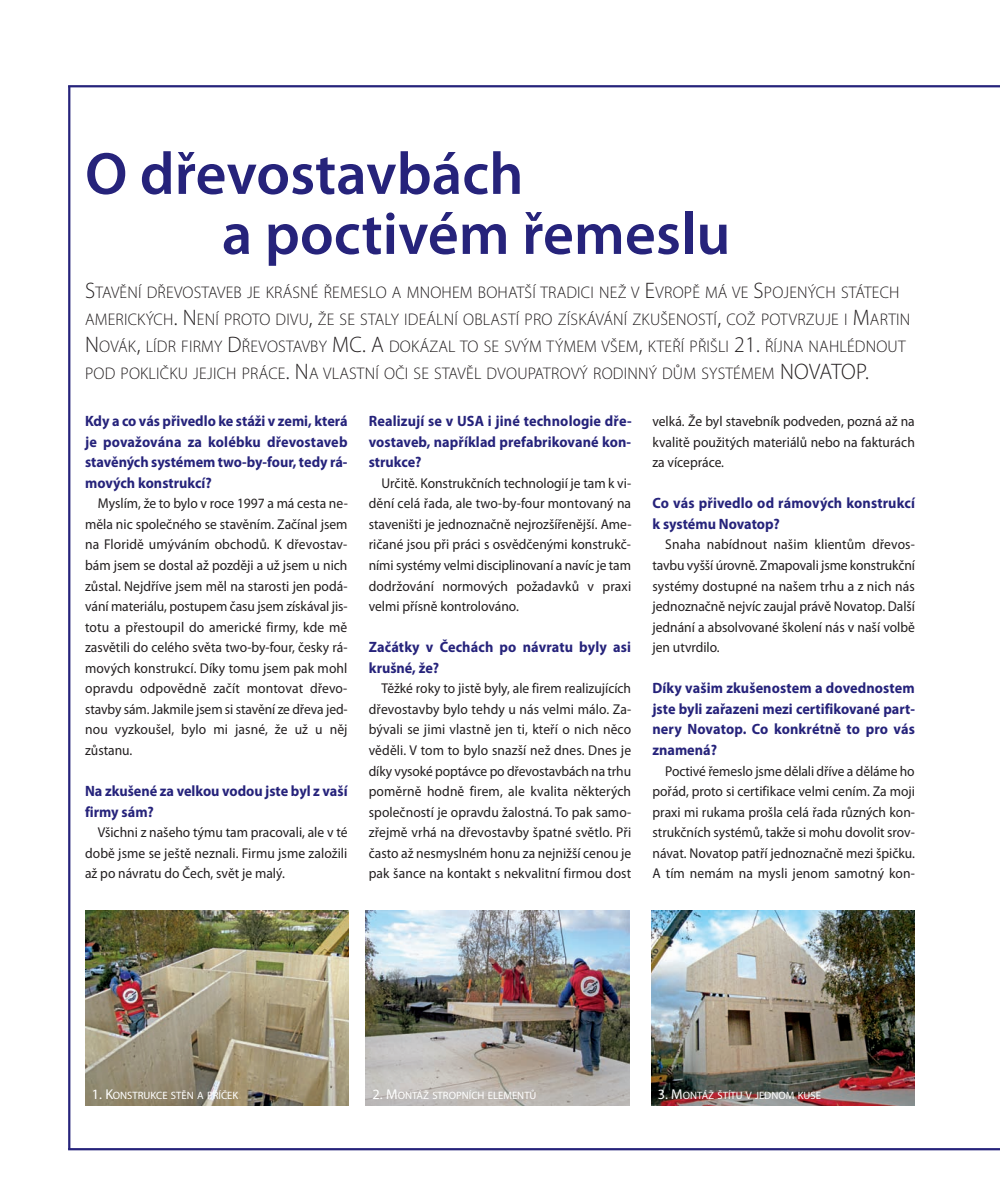
<style>
.page{position:relative;width:1000px;height:1191px;background:#fff}
.page>*{position:absolute;margin:0;border:0;box-sizing:border-box;transform-origin:0 0}
.t1{font:600 60px/60px "Myriad Pro";color:#26237b}
.t2{font:300 16.8px/27px "Myriad Pro";letter-spacing:.015em;color:#231f20}
.t3{font:700 15px/20.5px "Myriad Pro";color:#26237b;text-align:justify;scale:.95 1}
.t4{font:14.25px/20.5px "Myriad Pro";color:#231f20;text-align:justify;scale:.95 1}
.t5{font:10.65px "Myriad Pro";color:#fff}
.s1{font-size:22.5px}
.s2{font-size:14.25px}
</style>
<div class="page">
<hr style="left:68px;top:86px;width:2px;height:1063px;background:#26237b">
<hr style="left:68px;top:1148px;width:931px;height:2px;background:#26237b">
<hr style="left:68px;top:85px;width:931px;height:2px;background:#26237b">
<img style="left:85px;top:910px;width:264px;height:196px">
<img style="left:366px;top:910px;width:263px;height:195px">
<img style="left:651px;top:910px;width:263px;height:196px">
<hr style="left:999px;top:972px;width:1px;height:140px;background:#ee1d23">
<h1 class="t1" style="left:222px;top:143px;width:510px;text-indent:-137px">O dřevostavbách<br>a poctivém řemeslu</h1>
<p class="t2" style="left:85px;top:278px;width:826px"><span class="s1">S</span>TAVĚNÍ DŘEVOSTAVEB JE KRÁSNÉ ŘEMESLO A MNOHEM BOHATŠÍ TRADICI NEŽ V <span class="s1">E</span>VROPĚ MÁ VE <span class="s1">S</span>POJENÝCH STÁTECH AMERICKÝCH<span class="s1">. N</span>ENÍ PROTO DIVU<span class="s1">,</span> ŽE SE STALY IDEÁLNÍ OBLASTÍ PRO ZÍSKÁVÁNÍ ZKUŠENOSTÍ<span class="s1">,</span> COŽ POTVRZUJE I <span class="s1">M</span>ARTIN <span class="s1">N</span>OVÁK<span class="s1">,</span> LÍDR FIRMY <span class="s1">D</span>ŘEVOSTAVBY <span class="s1">MC. A</span> DOKÁZAL TO SE SVÝM TÝMEM VŠEM<span class="s1">,</span> KTEŘÍ PŘIŠLI <span class="s1">21.</span> ŘÍJNA NAHLÉDNOUT POD POKLIČKU JEJICH PRÁCE<span class="s1">. N</span>A VLASTNÍ OČI SE STAVĚL DVOUPATROVÝ RODINNÝ DŮM SYSTÉMEM <span class="s1">NOVATOP.</span></p>
<p class="t3" style="left:85px;top:412px;width:278px">Kdy a co vás přivedlo ke stáži v zemi, která je považována za kolébku dřevostaveb stavěných systémem two-by-four, tedy rá&shy;mových konstrukcí?</p>
<p class="t4" style="left:85px;top:494px;width:278px;text-indent:13px">Myslím, že to bylo v roce 1997 a má cesta ne&shy;měla nic společného se stavěním. Začínal jsem na Floridě umýváním obchodů. K dřevostav&shy;bám jsem se dostal až později a už jsem u nich zůstal. Nejdříve jsem měl na starosti jen podá&shy;vání materiálu, postupem času jsem získával jis&shy;totu a přestoupil do americké firmy, kde mě zasvětili do celého světa two-by-four, česky rá&shy;mových konstrukcí. Díky tomu jsem pak mohl opravdu odpovědně začít montovat dřevo - stavby sám. Jakmile jsem si stavění ze dřeva jed&shy;nou vyzkoušel, bylo mi jasné, že už u něj zůstanu.</p>
<p class="t3" style="left:85px;top:782px;width:278px">Na zkušené za velkou vodou jste byl z vaší firmy sám?</p>
<p class="t4" style="left:85px;top:823px;width:278px;text-indent:13px">Všichni z našeho týmu tam pracovali, ale v té době jsme se ještě neznali. Firmu jsme založili až po návratu do Čech, svět je malý.</p>
<p class="t3" style="left:369px;top:412px;width:278px">Realizují se v USA i jiné technologie dře&shy;vostaveb, například prefabrikované kon&shy;strukce?</p>
<p class="t4" style="left:369px;top:474px;width:278px;text-indent:13px">Určitě. Konstrukčních technologií je tam k vi&shy;dění celá řada, ale two-by-four montovaný na staveništi je jednoznačně nejrozšířenější. Ame&shy;ričané jsou při práci s osvědčenými konstrukč&shy;ními systémy velmi disciplinovaní a navíc je tam dodržování normových požadavků v praxi velmi přísně kontrolováno.</p>
<p class="t3" style="left:369px;top:638px;width:277px">Začátky v Čechách po návratu byly asi krušné, že?</p>
<p class="t4" style="left:369px;top:679px;width:278px;text-indent:13px">Těžké roky to jistě byly, ale firem realizujících dřevostavby bylo tehdy u nás velmi málo. Za&shy;bývali se jimi vlastně jen ti, kteří o nich něco věděli. V tom to bylo snazší než dnes. Dnes je díky vysoké poptávce po dřevostavbách na trhu poměrně hodně firem, ale kvalita některých společností je opravdu žalostná. To pak samo&shy;zřejmě vrhá na dřevostavby špatné světlo. Při často až nesmyslném honu za nejnižší cenou je pak šance na kontakt s nekvalitní firmou dost</p>
<p class="t4" style="left:652px;top:412px;width:277px">velká. Že byl stavebník podveden, pozná až na kvalitě použitých materiálů nebo na fakturách za vícepráce.</p>
<p class="t3" style="left:652px;top:494px;width:278px">Co vás přivedlo od rámových konstrukcí k systému Novatop?</p>
<p class="t4" style="left:652px;top:535px;width:278px;text-indent:13px">Snaha nabídnout našim klientům dřevos&shy;tavbu vyšší úrovně. Zmapovali jsme konstrukční systémy dostupné na našem trhu a z nich nás jednoznačně nejvíc zaujal právě Novatop. Další jednání a absolvované školení nás v naší volbě jen utvrdilo.</p>
<p class="t3" style="left:652px;top:679px;width:278px">Díky vašim zkušenostem a dovednostem jste byli zařazeni mezi certifikované part&shy;nery Novatop. Co konkrétně to pro vás znamená?</p>
<p class="t4" style="left:652px;top:761px;width:278px;text-indent:13px">Poctivé řemeslo jsme dělali dříve a děláme ho pořád, proto si certifikace velmi cením. Za moji praxi mi rukama prošla celá řada různých kon&shy;strukčních systémů, takže si mohu dovolit srov&shy;návat. Novatop patří jednoznačně mezi špičku.<br>A tím nemám na mysli jenom samotný kon-</p>
<p class="t5" style="left:92px;top:1091px;width:148px"><span class="s2">1. K</span>ONSTRUKCE STĚN A PŘÍČEK</p>
<p class="t5" style="left:372px;top:1091px;width:165px"><span class="s2">2. M</span>ONTÁŽ STROPNÍCH ELEMENTŮ</p>
<p class="t5" style="left:657px;top:1091px;width:165px"><span class="s2">3. M</span>ONTÁŽ ŠTÍTU V JEDNOM KUSE</p>
</div>
